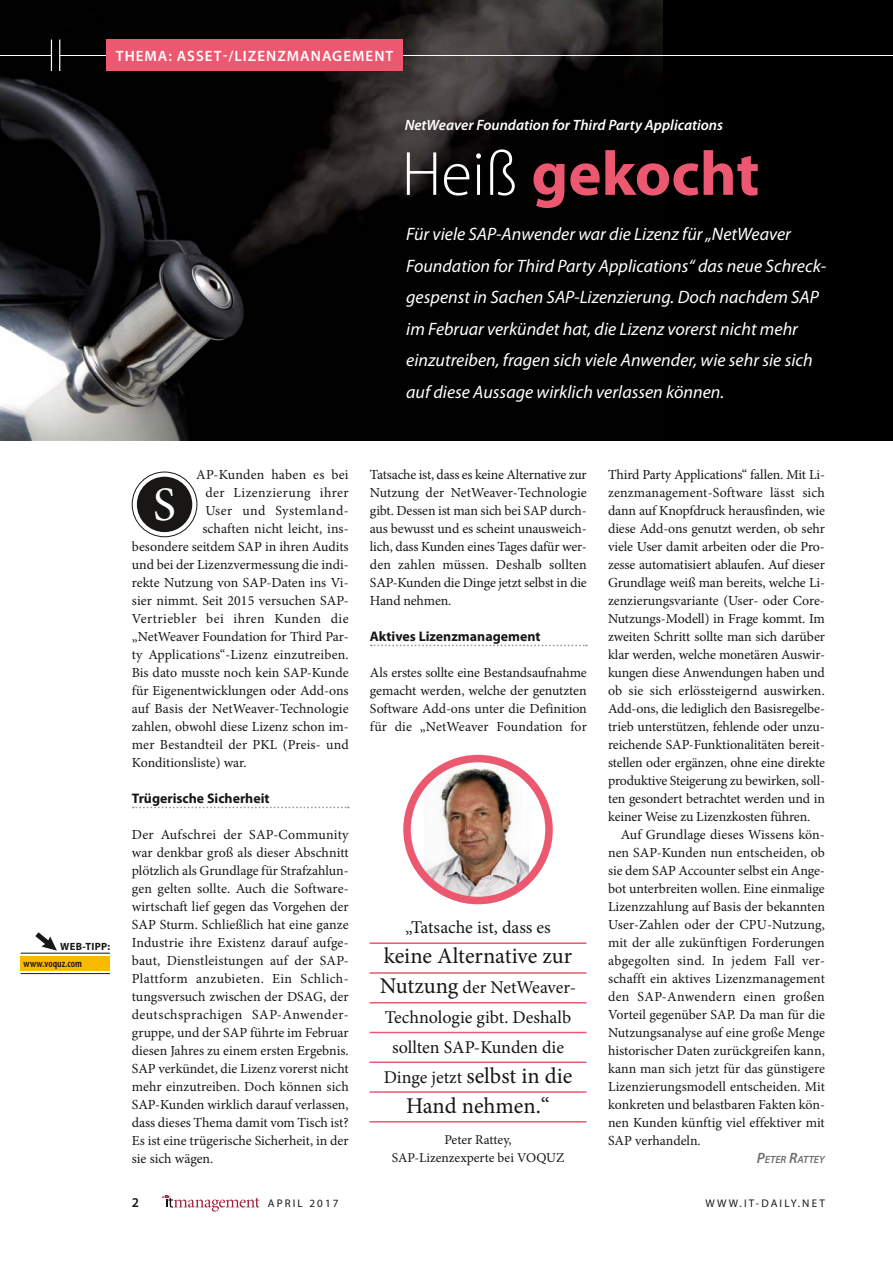
<style>
.page{position:relative;width:893px;height:1263px;background:#fff}
.page>*{position:absolute;margin:0;border:0;box-sizing:border-box;transform-origin:0 0}
.t1{font:700 63px "Myriad Pro";color:#eb586f}
.t2{font:48px "Minion Pro";color:#fff}
.t3{font:22.5px/30px "Minion Pro";letter-spacing:-.005em;color:#181716;text-align:center}
.t4{font:italic 18px/31.5px "Myriad Pro";color:#fff}
.t5{font:18px/30px "Minion Pro";color:#181716;text-align:center}
.t6{font:italic 600 15px "Myriad Pro";color:#fff}
.t7{font:600 15px "Myriad Pro";letter-spacing:.07em;color:#fff}
.t8{font:13.8px/18px "Minion Pro";color:#181716;text-align:justify}
.t9{font:13.8px "Minion Pro";letter-spacing:.03em;color:#181716}
.t10{font:700 13.8px "Myriad Pro";color:#181716}
.t11{font:13.8px "Minion Pro";letter-spacing:.02em;color:#181716}
.t12{font:13.5px/18px "Minion Pro";color:#181716;text-align:center}
.t13{font:600 13.5px "Myriad Pro";color:#181716}
.t14{font:11.1px "Myriad Pro";letter-spacing:.19em;color:#181716}
.t15{font:600 condensed 10.5px "Myriad Pro";color:#181716}
.t16{font:italic 600 10.5px "Myriad Pro";color:#6e6e6e}
.t17{font:700 10.5px "Myriad Pro";letter-spacing:.025em;color:#181716}
.s1{font-weight:300;color:#fff}
.s2{font-size:22.5px}
.s3{font-size:18px}
.s4{font-size:15px}
</style>
<div class="page">
<div style="left:0;top:0;width:893px;height:440px;background:#000"></div>
<img style="left:0;top:0;width:663px;height:440px">
<svg style="left:162px;top:1195px;width:98px;height:16px"></svg>
<hr style="left:0;top:55px;width:51px;height:1px;background:#fff">
<hr style="left:51px;top:40px;width:1px;height:31px;background:#fff">
<hr style="left:59px;top:40px;width:1px;height:31px;background:#fff">
<hr style="left:60px;top:55px;width:833px;height:1px;background:#fff">
<div style="left:106px;top:40px;width:297px;height:31px;background:#eb586f"></div>
<svg style="left:133px;top:806px;width:216px;height:2px"></svg>
<svg style="left:371px;top:644px;width:216px;height:2px"></svg>
<div style="left:132px;top:472px;width:65px;height:65px;border:1px solid #181716;border-radius:50%"></div>
<div style="left:137px;top:477px;width:55px;height:55px;background:#181716;border-radius:50%"></div>
<img style="left:424px;top:757px;width:105px;height:147px">
<div style="left:403px;top:755px;width:150px;height:149px;border:8px solid #eb586f;border-radius:50%"></div>
<hr style="left:370px;top:942px;width:216px;height:2px;background:#eb586f">
<hr style="left:370px;top:972px;width:216px;height:2px;background:#eb586f">
<hr style="left:370px;top:1002px;width:216px;height:1px;background:#eb586f">
<hr style="left:370px;top:1032px;width:216px;height:1px;background:#eb586f">
<hr style="left:370px;top:1061px;width:216px;height:2px;background:#eb586f">
<hr style="left:370px;top:1091px;width:216px;height:2px;background:#eb586f">
<hr style="left:370px;top:1121px;width:216px;height:1px;background:#eb586f">
<hr style="left:21px;top:953px;width:89px;height:1px;background:#181716">
<hr style="left:21px;top:973px;width:89px;height:1px;background:#181716">
<div style="left:21px;top:956px;width:89px;height:15px;background:#fbb900"></div>
<svg style="left:35px;top:932px;width:22px;height:18px"></svg>
<p class="t7" style="left:116px;top:46px;width:279px">THEMA: ASSET-/LIZENZMANAGEMENT</p>
<p class="t6" style="left:405px;top:115px;width:320px">NetWeaver Foundation for Third Party Applications</p>
<h1 class="t1" style="left:402px;top:133px;width:359px"><span class="s1">Heiß</span> gekocht</h1>
<p class="t4" style="left:406px;top:218px;width:422px">Für viele SAP-Anwender war die Lizenz für „NetWeaver Foundation for Third Party Applications“ das neue Schreck&shy;gespenst in Sachen SAP-Lizenzierung. Doch nachdem SAP im Februar verkündet hat, die Lizenz vorerst nicht mehr einzutreiben, fragen sich viele Anwender, wie sehr sie sich auf diese Aussage wirklich verlassen können.</p>
<p class="t17" style="left:60px;top:940px;width:51px">WEB-TIPP:</p>
<p class="t15" style="left:24px;top:956px;width:60px">www.voquz.com</p>
<p class="t11" style="left:196px;top:465px;width:154px">AP-Kunden haben es bei</p>
<p class="t9" style="left:205px;top:483px;width:145px">der Lizenzierung ihrer</p>
<p class="t9" style="left:205px;top:501px;width:145px">User und Systemland-</p>
<p class="t8" style="left:202px;top:520px;width:148px">schaften nicht leicht, ins-</p>
<p class="t8" style="left:132px;top:538px;width:218px">besondere seitdem SAP in ihren Audits</p>
<p class="t8" style="left:132px;top:556px;width:218px">und bei der Lizenzvermessung die indi-</p>
<p class="t8" style="left:132px;top:574px;width:218px">rekte Nutzung von SAP-Daten ins Vi-</p>
<p class="t8" style="left:132px;top:592px;width:218px">sier nimmt. Seit 2015 versuchen SAP-</p>
<p class="t9" style="left:132px;top:609px;width:218px">Vertriebler bei ihren Kunden die</p>
<p class="t8" style="left:132px;top:628px;width:218px">„NetWeaver Foundation for Third Par-</p>
<p class="t8" style="left:132px;top:646px;width:218px">ty Applications“-Lizenz einzutreiben.</p>
<p class="t8" style="left:132px;top:664px;width:218px">Bis dato musste noch kein SAP-Kunde</p>
<p class="t8" style="left:132px;top:682px;width:218px">für Eigenentwicklungen oder Add-ons</p>
<p class="t8" style="left:132px;top:700px;width:218px">auf Basis der NetWeaver-Technologie</p>
<p class="t8" style="left:132px;top:718px;width:218px">zahlen, obwohl diese Lizenz schon im-</p>
<p class="t8" style="left:132px;top:736px;width:218px">mer Bestandteil der PKL (Preis- und</p>
<p class="t8" style="left:132px;top:754px;width:116px">Konditionsliste) war.</p>
<p class="t10" style="left:132px;top:789px;width:139px">Trügerische Sicherheit</p>
<p class="t8" style="left:132px;top:826px;width:218px">Der Aufschrei der SAP-Community war denkbar groß als dieser Abschnitt plötzlich als Grundlage für Strafzahlun&shy;gen gelten sollte. Auch die Software&shy;wirtschaft lief gegen das Vorgehen der SAP Sturm. Schließlich hat eine ganze Industrie ihre Existenz darauf aufge&shy;baut, Dienstleistungen auf der SAP-Plattform anzubieten. Ein Schlich&shy;tungsversuch zwischen der DSAG, der deutschsprachigen SAP-Anwender&shy;gruppe, und der SAP führte im Februar diesen Jahres zu einem ersten Ergebnis.<br>SAP verkündet, die Lizenz vorerst nicht mehr einzutreiben. Doch können sich SAP-Kunden wirklich darauf verlassen, dass dieses Thema damit vom Tisch ist?<br>Es ist eine trügerische Sicherheit, in der sie sich wägen.</p>
<h2 class="t2" style="left:153px;top:472px;width:24px">S</h2>
<p class="t8" style="left:370px;top:466px;width:218px">Tatsache ist, dass es keine Alternative zur Nutzung der NetWeaver-Technologie gibt. Dessen ist man sich bei SAP durch&shy;aus bewusst und es scheint unausweich&shy;lich, dass Kunden eines Tages dafür wer&shy;den zahlen müssen. Deshalb sollten SAP-Kunden die Dinge jetzt selbst in die Hand nehmen.</p>
<p class="t10" style="left:370px;top:627px;width:172px">Aktives Lizenzmanagement</p>
<p class="t8" style="left:370px;top:664px;width:218px">Als erstes sollte eine Bestandsaufnahme gemacht werden, welche der genutzten Software Add-ons unter die Definition für die „NetWeaver Foundation for</p>
<h3 class="t5" style="left:405px;top:912px;width:147px">„Tatsache ist, dass es</h3>
<h3 class="t3" style="left:384px;top:941px;width:190px">keine Alternative zur</h3>
<h3 class="t5" style="left:380px;top:972px;width:198px"><span class="s2">Nutzung</span> der NetWeaver-<br>Technologie gibt. Deshalb sollten SAP-Kunden die</h3>
<h3 class="t3" style="left:384px;top:1061px;width:190px"><span class="s3">Dinge jetzt</span> selbst in die<br>Hand nehmen.“</h3>
<p class="t12" style="left:392px;top:1130px;width:174px">Peter Rattey,<br>SAP-Lizenzexperte bei VOQUZ</p>
<p class="t8" style="left:608px;top:466px;width:218px">Third Party Applications“ fallen. Mit Li&shy;zenzmanagement-Software lässt sich dann auf Knopfdruck herausfinden, wie diese Add-ons genutzt werden, ob sehr viele User damit arbeiten oder die Pro&shy;zesse automatisiert ablaufen. Auf dieser Grundlage weiß man bereits, welche Li&shy;zenzierungsvariante (User- oder Core-Nutzungs-Modell) in Frage kommt. Im zweiten Schritt sollte man sich darüber klar werden, welche monetären Auswir&shy;kungen diese Anwendungen haben und ob sie sich erlössteigernd auswirken.<br>Add-ons, die lediglich den Basisregelbe&shy;trieb unterstützen, fehlende oder unzu&shy;reichende SAP-Funktionalitäten bereit&shy;stellen oder ergänzen, ohne eine direkte produktive Steigerung zu bewirken, soll&shy;ten gesondert betrachtet werden und in keiner Weise zu Lizenzkosten führen.</p>
<p class="t8" style="left:608px;top:826px;width:218px;text-indent:13px">Auf Grundlage dieses Wissens kön&shy;nen SAP-Kunden nun entscheiden, ob sie dem SAP Accounter selbst ein Ange&shy;bot unterbreiten wollen. Eine einmalige Lizenzzahlung auf Basis der bekannten User-Zahlen oder der CPU-Nutzung, mit der alle zukünftigen Forderungen abgegolten sind. In jedem Fall ver&shy;schafft ein aktives Lizenzmanagement den SAP-Anwendern einen großen Vorteil gegenüber SAP. Da man für die Nutzungsanalyse auf eine große Menge historischer Daten zurückgreifen kann, kann man sich jetzt für das günstigere Lizenzierungsmodell entscheiden. Mit konkreten und belastbaren Fakten kön&shy;nen Kunden künftig viel effektiver mit SAP verhandeln.</p>
<p class="t16" style="left:757px;top:1153px;width:70px"><span class="s4">P</span>ETER <span class="s4">R</span>ATTEY</p>
<p class="t13" style="left:132px;top:1194px;width:9px">2</p>
<p class="t14" style="left:268px;top:1197px;width:72px">APRIL 2017</p>
<p class="t14" style="left:705px;top:1197px;width:121px">WWW.IT-DAILY.NET</p>
</div>
